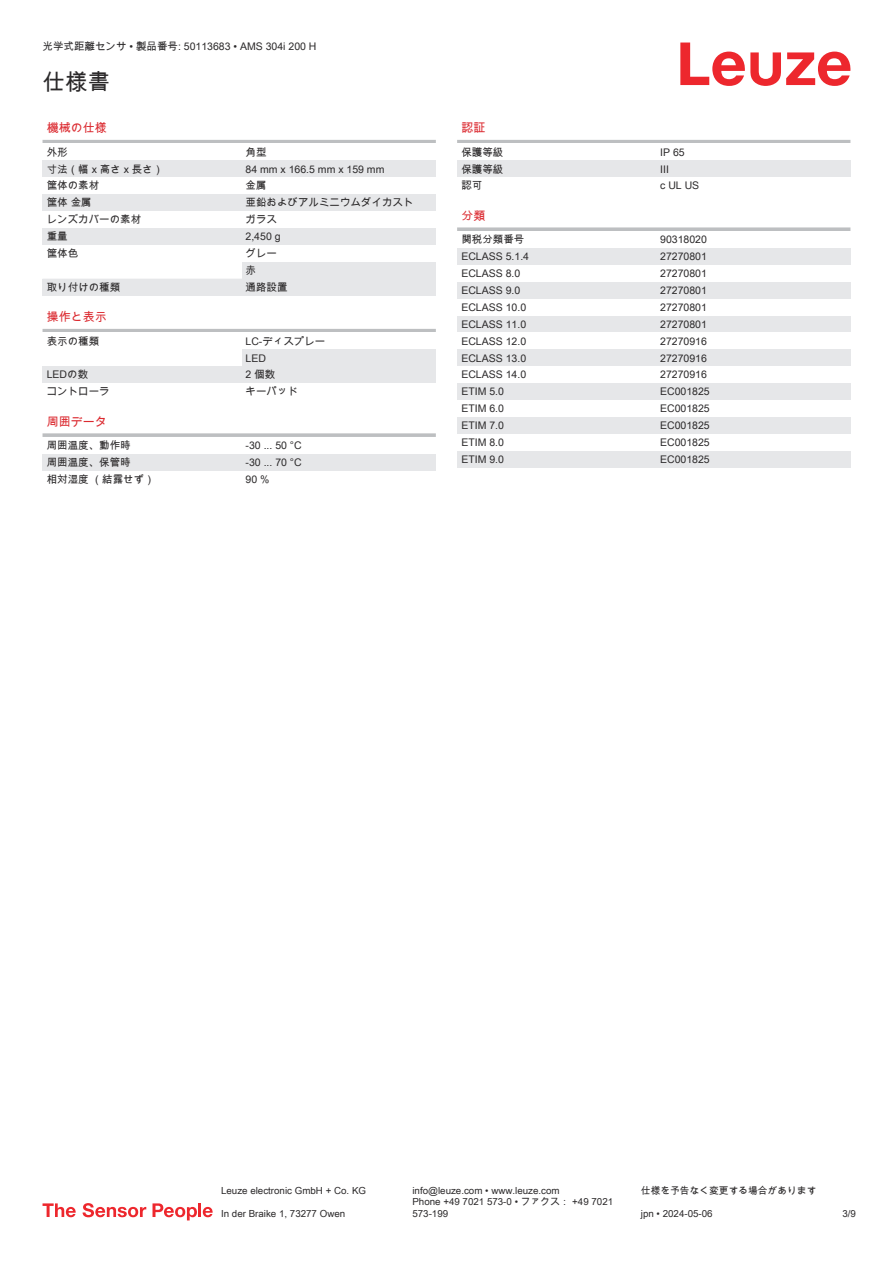
<style>
.page{position:relative;width:893px;height:1263px;background:#fff}
.page>*{position:absolute;margin:0;border:0;box-sizing:border-box;transform-origin:0 0}
.t1{font:22.5px "Arial Unicode MS";color:#2b292a}
.t2{font:12px "Arial Unicode MS";color:#db2a30}
.t3{font:10.5px/17px "Arial Unicode MS";color:#2b292a}
.t4{font:9.75px/11.7px "Arial Unicode MS";color:#2b292a}
</style>
<div class="page">
<svg style="left:680px;top:43px;width:170px;height:43px"></svg>
<hr style="left:43px;top:140px;width:393px;height:3px;background:#bdbfc1">
<div style="left:43px;top:160px;width:199px;height:17px;background:#e6e7e9"></div>
<div style="left:242px;top:160px;width:194px;height:17px;background:#e6e7e9"></div>
<div style="left:43px;top:194px;width:199px;height:17px;background:#e6e7e9"></div>
<div style="left:242px;top:194px;width:194px;height:17px;background:#e6e7e9"></div>
<div style="left:43px;top:228px;width:199px;height:17px;background:#e6e7e9"></div>
<div style="left:242px;top:228px;width:194px;height:17px;background:#e6e7e9"></div>
<div style="left:242px;top:262px;width:194px;height:17px;background:#e6e7e9"></div>
<div style="left:43px;top:279px;width:199px;height:17px;background:#e6e7e9"></div>
<div style="left:242px;top:279px;width:194px;height:17px;background:#e6e7e9"></div>
<hr style="left:43px;top:329px;width:393px;height:3px;background:#bdbfc1">
<div style="left:242px;top:349px;width:194px;height:17px;background:#e6e7e9"></div>
<div style="left:43px;top:366px;width:199px;height:17px;background:#e6e7e9"></div>
<div style="left:242px;top:366px;width:194px;height:17px;background:#e6e7e9"></div>
<svg style="left:43px;top:433px;width:393px;height:4px;background:#c3c5c7"></svg>
<div style="left:43px;top:454px;width:199px;height:17px;background:#e6e7e9"></div>
<div style="left:242px;top:454px;width:194px;height:17px;background:#e6e7e9"></div>
<hr style="left:457px;top:140px;width:393px;height:3px;background:#bdbfc1">
<div style="left:457px;top:160px;width:200px;height:17px;background:#e6e7e9"></div>
<div style="left:657px;top:160px;width:193px;height:17px;background:#e6e7e9"></div>
<svg style="left:457px;top:227px;width:393px;height:4px;background:#c4c6c8"></svg>
<div style="left:457px;top:248px;width:200px;height:17px;background:#e6e7e9"></div>
<div style="left:657px;top:248px;width:193px;height:17px;background:#e6e7e9"></div>
<div style="left:457px;top:282px;width:200px;height:17px;background:#e6e7e9"></div>
<div style="left:657px;top:282px;width:193px;height:17px;background:#e6e7e9"></div>
<div style="left:457px;top:316px;width:200px;height:16px;background:#e6e7e9"></div>
<div style="left:657px;top:316px;width:193px;height:16px;background:#e6e7e9"></div>
<div style="left:457px;top:349px;width:200px;height:17px;background:#e6e7e9"></div>
<div style="left:657px;top:349px;width:193px;height:17px;background:#e6e7e9"></div>
<div style="left:457px;top:383px;width:200px;height:17px;background:#e6e7e9"></div>
<div style="left:657px;top:383px;width:193px;height:17px;background:#e6e7e9"></div>
<div style="left:457px;top:417px;width:200px;height:17px;background:#e6e7e9"></div>
<div style="left:657px;top:417px;width:193px;height:17px;background:#e6e7e9"></div>
<div style="left:457px;top:451px;width:200px;height:17px;background:#e6e7e9"></div>
<div style="left:657px;top:451px;width:193px;height:17px;background:#e6e7e9"></div>
<svg style="left:43px;top:1203px;width:33px;height:14px"></svg>
<svg style="left:83px;top:1203px;width:63px;height:14px"></svg>
<svg style="left:153px;top:1203px;width:44px;height:17px"></svg>
<hr style="left:198px;top:1203px;width:3px;height:14px;background:#ed272d">
<svg style="left:203px;top:1207px;width:10px;height:10px"></svg>
<p class="t3" style="left:43px;top:38px;width:276px">光学式距離センサ • 製品番号: 50113683 • AMS 304i 200 H</p>
<h1 class="t1" style="left:43px;top:66px;width:69px">仕様書</h1>
<p class="t2" style="left:47px;top:119px;width:61px">機械の仕様</p>
<p class="t3" style="left:47px;top:143px;width:22px">外形</p>
<p class="t3" style="left:246px;top:143px;width:22px">角型</p>
<p class="t3" style="left:47px;top:160px;width:118px">寸法（幅 x 高さ x 長さ）</p>
<p class="t3" style="left:246px;top:160px;width:140px">84 mm x 166.5 mm x 159 mm</p>
<p class="t3" style="left:47px;top:177px;width:54px">筐体の素材</p>
<p class="t3" style="left:246px;top:177px;width:22px">金属</p>
<p class="t3" style="left:47px;top:194px;width:46px">筐体 金属</p>
<p class="t3" style="left:246px;top:194px;width:169px">亜鉛およびアルミニウムダイカスト</p>
<p class="t3" style="left:47px;top:211px;width:96px">レンズカバーの素材</p>
<p class="t3" style="left:246px;top:211px;width:33px">ガラス</p>
<p class="t3" style="left:47px;top:228px;width:22px">重量</p>
<p class="t3" style="left:246px;top:228px;width:37px">2,450 g</p>
<p class="t3" style="left:47px;top:245px;width:33px">筐体色</p>
<p class="t3" style="left:246px;top:245px;width:33px">グレー赤</p>
<p class="t3" style="left:47px;top:278px;width:75px">取り付けの種類</p>
<p class="t3" style="left:246px;top:278px;width:43px">通路設置</p>
<p class="t2" style="left:47px;top:308px;width:61px">操作と表示</p>
<p class="t3" style="left:47px;top:332px;width:54px">表示の種類</p>
<p class="t3" style="left:246px;top:332px;width:81px">LC-ディスプレー<br>LED</p>
<p class="t3" style="left:47px;top:366px;width:43px">LEDの数</p>
<p class="t3" style="left:246px;top:366px;width:31px">2 個数</p>
<p class="t3" style="left:47px;top:383px;width:64px">コントローラ</p>
<p class="t3" style="left:246px;top:383px;width:54px">キーパッド</p>
<p class="t2" style="left:47px;top:413px;width:61px">周囲データ</p>
<p class="t3" style="left:47px;top:437px;width:85px">周囲温度、動作時</p>
<p class="t3" style="left:246px;top:437px;width:58px">-30 ... 50 °C</p>
<p class="t3" style="left:47px;top:454px;width:85px">周囲温度、保管時</p>
<p class="t3" style="left:246px;top:454px;width:58px">-30 ... 70 °C</p>
<p class="t3" style="left:47px;top:470px;width:109px">相対湿度 （結露せず）</p>
<p class="t3" style="left:246px;top:470px;width:25px">90 %</p>
<p class="t2" style="left:461px;top:119px;width:25px">認証</p>
<p class="t3" style="left:461px;top:143px;width:43px">保護等級</p>
<p class="t3" style="left:660px;top:143px;width:26px">IP 65</p>
<p class="t3" style="left:461px;top:160px;width:43px">保護等級</p>
<p class="t3" style="left:660px;top:160px;width:10px">III</p>
<p class="t3" style="left:461px;top:177px;width:22px">認可</p>
<p class="t3" style="left:660px;top:177px;width:41px">c UL US</p>
<p class="t2" style="left:461px;top:207px;width:25px">分類</p>
<p class="t3" style="left:461px;top:231px;width:64px">関税分類番号</p>
<p class="t3" style="left:660px;top:231px;width:48px">90318020</p>
<p class="t3" style="left:461px;top:248px;width:69px">ECLASS 5.1.4</p>
<p class="t3" style="left:660px;top:248px;width:48px">27270801</p>
<p class="t3" style="left:461px;top:265px;width:60px">ECLASS 8.0</p>
<p class="t3" style="left:660px;top:265px;width:48px">27270801</p>
<p class="t3" style="left:461px;top:281px;width:60px">ECLASS 9.0</p>
<p class="t3" style="left:660px;top:281px;width:48px">27270801</p>
<p class="t3" style="left:461px;top:298px;width:66px">ECLASS 10.0</p>
<p class="t3" style="left:660px;top:298px;width:48px">27270801</p>
<p class="t3" style="left:461px;top:315px;width:66px">ECLASS 11.0</p>
<p class="t3" style="left:660px;top:315px;width:48px">27270801</p>
<p class="t3" style="left:461px;top:332px;width:66px">ECLASS 12.0</p>
<p class="t3" style="left:660px;top:332px;width:48px">27270916</p>
<p class="t3" style="left:461px;top:349px;width:66px">ECLASS 13.0</p>
<p class="t3" style="left:660px;top:349px;width:48px">27270916</p>
<p class="t3" style="left:461px;top:366px;width:66px">ECLASS 14.0</p>
<p class="t3" style="left:660px;top:366px;width:48px">27270916</p>
<p class="t3" style="left:461px;top:383px;width:44px">ETIM 5.0</p>
<p class="t3" style="left:660px;top:383px;width:51px">EC001825</p>
<p class="t3" style="left:461px;top:400px;width:44px">ETIM 6.0</p>
<p class="t3" style="left:660px;top:400px;width:51px">EC001825</p>
<p class="t3" style="left:461px;top:417px;width:44px">ETIM 7.0</p>
<p class="t3" style="left:660px;top:417px;width:51px">EC001825</p>
<p class="t3" style="left:461px;top:434px;width:44px">ETIM 8.0</p>
<p class="t3" style="left:660px;top:434px;width:51px">EC001825</p>
<p class="t3" style="left:461px;top:451px;width:44px">ETIM 9.0</p>
<p class="t3" style="left:660px;top:451px;width:51px">EC001825</p>
<p class="t4" style="left:221px;top:1184px;width:146px">Leuze electronic GmbH + Co. KG</p>
<p class="t4" style="left:412px;top:1184px;width:149px">info@leuze.com • www.leuze.com</p>
<p class="t4" style="left:641px;top:1184px;width:177px">仕様を予告なく変更する場合があります</p>
<p class="t4" style="left:221px;top:1207px;width:126px">In der Braike 1, 73277 Owen</p>
<p class="t4" style="left:412px;top:1196px;width:202px">Phone +49 7021 573-0 • ファクス： +49 7021<br>573-199</p>
<p class="t4" style="left:641px;top:1207px;width:73px">jpn • 2024-05-06</p>
<p class="t4" style="left:842px;top:1207px;width:15px">3/9</p>
</div>
